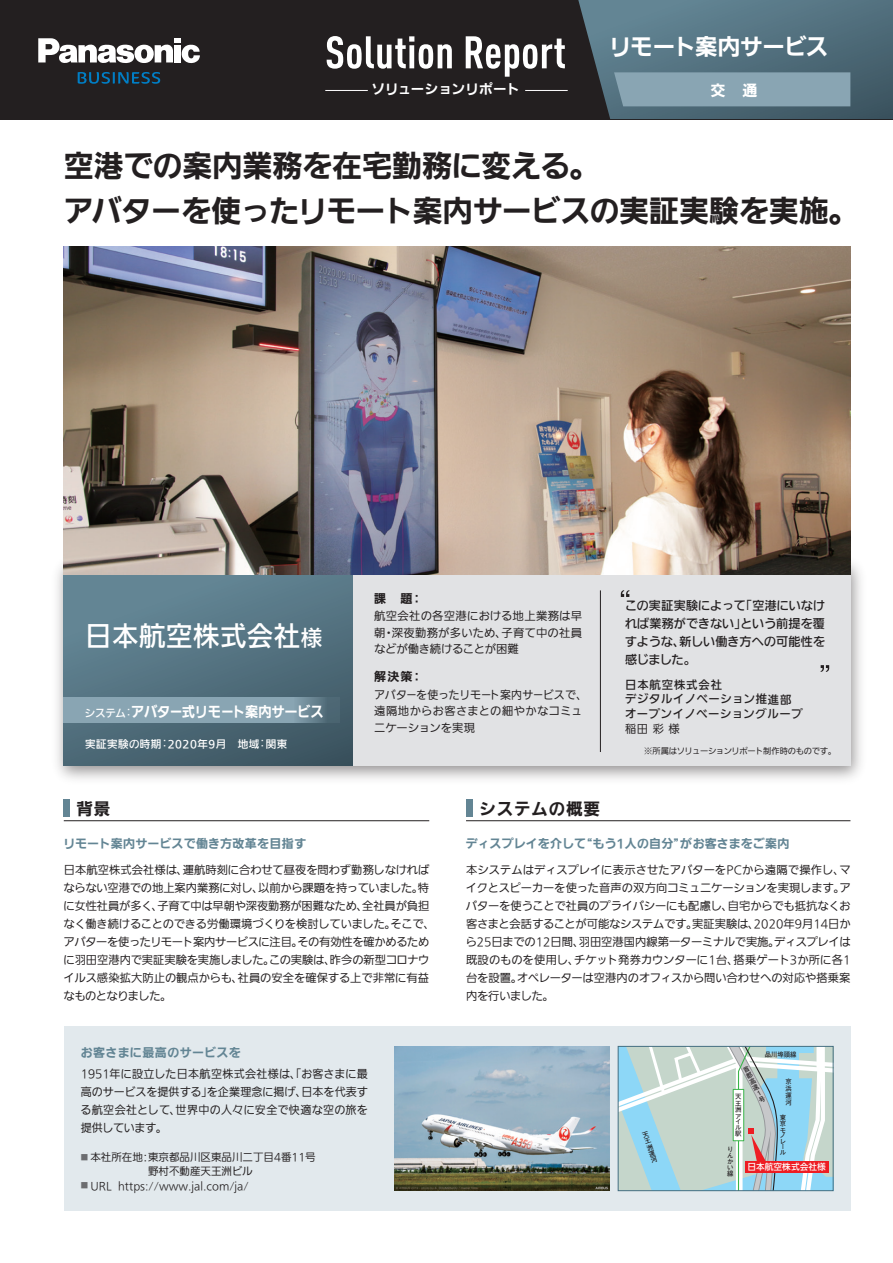
<style>
.page{position:relative;width:893px;height:1263px;background:#fff}
.page>*{position:absolute;margin:0;border:0;box-sizing:border-box;transform-origin:0 0}
.t1{font:30px/45px "PUD Go Dp B";letter-spacing:-.01em;color:#231f20}
.t2{font:27px "PUD Go Dp M";letter-spacing:.02em;color:#fff}
.t3{font:22.5px "PUD Go Dp B";letter-spacing:-.03em;color:#fff}
.t4{font:16.5px "PUD Go Dp B";letter-spacing:.05em;color:#231f20}
.t5{font:15px "PUD Go Dp B";color:#fff}
.t6{font:14.25px "PUD Go Dp B";letter-spacing:-.015em;color:#fff;scale:.93 1}
.t7{font:13.5px "PUD Go Dp B";color:#fff}
.t8{font:12px "PUD Go Dp B";letter-spacing:.015em;color:#638594}
.t9{font:12px/18px "PUD Go Dp M";letter-spacing:.01em;color:#231f20;text-align:justify}
.t10{font:12px "PUD Go Dp B";color:#231f20}
.t11{font:11.4px/14.2px "PUD Go Dp M";letter-spacing:.05em;color:#231f20}
.t12{font:11.25px/18px "PUD Go Dp R";letter-spacing:-.005em;color:#231f20;text-align:justify}
.t13{font:11.25px/16.5px "PUD Go Dp R";letter-spacing:.015em;color:#231f20}
.t14{font:10.5px/13.8px "PUD Go Dp R";color:#231f20}
.t15{font:10.5px "PUD Go Dp M";letter-spacing:.05em;color:#fff}
.t16{font:8.7px "PUD Go Dp M";color:#fff}
.t17{font:8.25px "PUD Go Dp R";letter-spacing:-.035em;color:#231f20}
.t18{font:700 6.75px/6.8px "Futo Go B101 Pro";color:#231f20;scale:.95 1}
.t19{font:700 6.6px/6.1px "Futo Go B101 Pro";color:#231f20}
.s1{font-size:21.6px}
.s2{font-family:"PUD Go Dp M";font-size:10.5px}
.s3{font-size:7.35px;color:#6c6d70}
</style>
<div class="page">
<img style="left:57px;top:551px;width:804px;height:228px">
<div style="left:64px;top:566px;width:786px;height:199px;background:#e1e2e4"></div>
<div style="left:0;top:0;width:893px;height:119px;background:#231f20"></div>
<div style="left:64px;top:574px;width:289px;height:191px;background:linear-gradient(to bottom,#648696,#405965)"></div>
<div style="left:64px;top:1026px;width:786px;height:185px;background:#e2e9ed"></div>
<img style="left:395px;top:1046px;width:215px;height:145px">
<svg style="left:620px;top:1048px;width:211px;height:141px;background:#bbd8da"></svg>
<div style="left:745px;top:1161px;width:84px;height:12px;background:#ee1d23"></div>
<div style="left:618px;top:1046px;width:215px;height:145px;border:1px solid #456f82"></div>
<img style="left:64px;top:247px;width:786px;height:327px">
<svg style="left:327px;top:36px;width:125px;height:33px"></svg>
<svg style="left:466px;top:36px;width:99px;height:41px"></svg>
<hr style="left:325px;top:90px;width:43px;height:1px;background:#fff">
<hr style="left:525px;top:90px;width:43px;height:1px;background:#fff">
<hr style="left:600px;top:590px;width:1px;height:162px;background:#231f20">
<svg style="left:621px;top:590px;width:8px;height:7px"></svg>
<svg style="left:821px;top:665px;width:8px;height:7px"></svg>
<hr style="left:64px;top:820px;width:365px;height:1px;background:#231f20">
<hr style="left:466px;top:820px;width:384px;height:1px;background:#231f20">
<div style="left:64px;top:799px;width:6px;height:17px;background:#638594"></div>
<div style="left:466px;top:799px;width:7px;height:17px;background:#638594"></div>
<svg style="left:38px;top:38px;width:162px;height:25px"></svg>
<svg style="left:78px;top:72px;width:82px;height:12px"></svg>
<svg style="left:578px;top:0;width:315px;height:119px;background:#5b7784"></svg>
<div style="left:64px;top:697px;width:276px;height:26px;background:#89a5b3"></div>
<p class="t7" style="left:372px;top:79px;width:150px">ソリューションリポート</p>
<h3 class="t3" style="left:609px;top:30px;width:221px">リモート案内サービス</h3>
<h3 class="t5" style="left:710px;top:79px;width:49px">交　通</h3>
<h1 class="t1" style="left:64px;top:143px;width:797px">空港での案内業務を在宅勤務に変える。<br>アバターを使ったリモート案内サービスの実証実験を実施。</h1>
<h2 class="t2" style="left:85px;top:616px;width:239px">日本航空株式会社<span class="s1">様</span></h2>
<p class="t6" style="left:85px;top:701px;width:258px"><span class="s2">システム：</span>アバター式リモート案内サービス</p>
<p class="t15" style="left:85px;top:736px;width:204px">実証実験の時期：2020年9月　地域：関東</p>
<h3 class="t4" style="left:77px;top:796px;width:35px">背景</h3>
<p class="t10" style="left:374px;top:589px;width:50px">課　題：</p>
<p class="t12" style="left:374px;top:608px;width:210px;line-height:16.5px">航空会社の各空港における地上業務は早朝・深夜勤務が多いため、子育て中の社員などが働き続けることが困難</p>
<p class="t10" style="left:374px;top:668px;width:50px">解決策：</p>
<p class="t13" style="left:374px;top:687px;width:215px">アバターを使ったリモート案内サービスで、遠隔地からお客さまとの細やかなコミュニケーションを実現</p>
<h3 class="t4" style="left:479px;top:796px;width:122px">システムの概要</h3>
<p class="t9" style="left:625px;top:597px;width:202px">この実証実験によって「空港にいなければ業務ができない」という前提を覆すような、新しい働き方への可能性を感じました。</p>
<p class="t11" style="left:625px;top:678px;width:179px">日本航空株式会社<br>デジタルイノベーション推進部オープンイノベーショングループ</p>
<p class="t12" style="left:625px;top:720px;width:56px">稲田 彩 様</p>
<p class="t17" style="left:644px;top:745px;width:194px">※所属はソリューションリポート制作時のものです。</p>
<p class="t8" style="left:63px;top:835px;width:244px">リモート案内サービスで働き方改革を目指す</p>
<p class="t12" style="left:64px;top:861px;width:373px;text-align:left">日本航空株式会社様は、運航時刻に合わせて昼夜を問わず勤務しなければならない空港での地上案内業務に対し、以前から課題を持っていました。特に女性社員が多く、子育て中は早朝や深夜勤務が困難なため、全社員が負担なく働き続けることのできる労働環境づくりを検討していました。そこで、アバターを使ったリモート案内サービスに注目。その有効性を確かめるために羽田空港内で実証実験を実施しました。この実験は、昨今の新型コロナウイルス感染拡大防止の観点からも、社員の安全を確保する上で非常に有益なものとなりました。</p>
<p class="t8" style="left:81px;top:1043px;width:162px">お客さまに最高のサービスを</p>
<p class="t12" style="left:81px;top:1065px;width:289px">1951年に設立した日本航空株式会社様は、「お客さまに最高のサービスを提供する」を企業理念に掲げ、日本を代表する航空会社として、世界中の人々に安全で快適な空の旅を提供しています。</p>
<p class="t14" style="left:81px;top:1150px;width:236px"><span class="s3">■</span> 本社所在地：東京都品川区東品川二丁目4番11号　　　　　　 野村不動産天王洲ビル</p>
<p class="t14" style="left:81px;top:1179px;width:170px"><span class="s3">■</span> URL https://www.jal.com/ja/</p>
<p class="t8" style="left:466px;top:835px;width:325px">ディスプレイを介して“もう1人の自分”がお客さまをご案内</p>
<p class="t12" style="left:466px;top:861px;width:386px">本システムはディスプレイに表示させたアバターをPCから遠隔で操作し、マイクとスピーカーを使った音声の双方向コミュニケーションを実現します。アバターを使うことで社員のプライバシーにも配慮し、自宅からでも抵抗なくお客さまと会話することが可能なシステムです。実証実験は、2020年9月14日から25日までの12日間、羽田空港国内線第一ターミナルで実施。ディスプレイは既設のものを使用し、チケット発券カウンターに1台、搭乗ゲート3か所に各1台を設置。オペレーターは空港内のオフィスから問い合わせへの対応や搭乗案内を行いました。</p>
<p class="t18" style="left:641px;top:1131px;width:5px;text-align:justify;rotate:-19deg">天王洲運河</p>
<p class="t18" style="left:765px;top:1050px;width:35px">品川埠頭線</p>
<p class="t18" style="left:742px;top:1067px;width:7px;rotate:-28deg">首都高速<br>1号</p>
<p class="t18" style="left:785px;top:1077px;width:8px;text-align:justify">京浜運河</p>
<p class="t19" style="left:735px;top:1093px;width:8px">天王洲アイル駅</p>
<p class="t18" style="left:780px;top:1113px;width:8px;line-height:5.8px">東京モノレール</p>
<p class="t16" style="left:747px;top:1160px;width:80px">日本航空株式会社様</p>
<p class="t18" style="left:727px;top:1146px;width:8px;line-height:5.8px">りんかい線</p>
</div>
